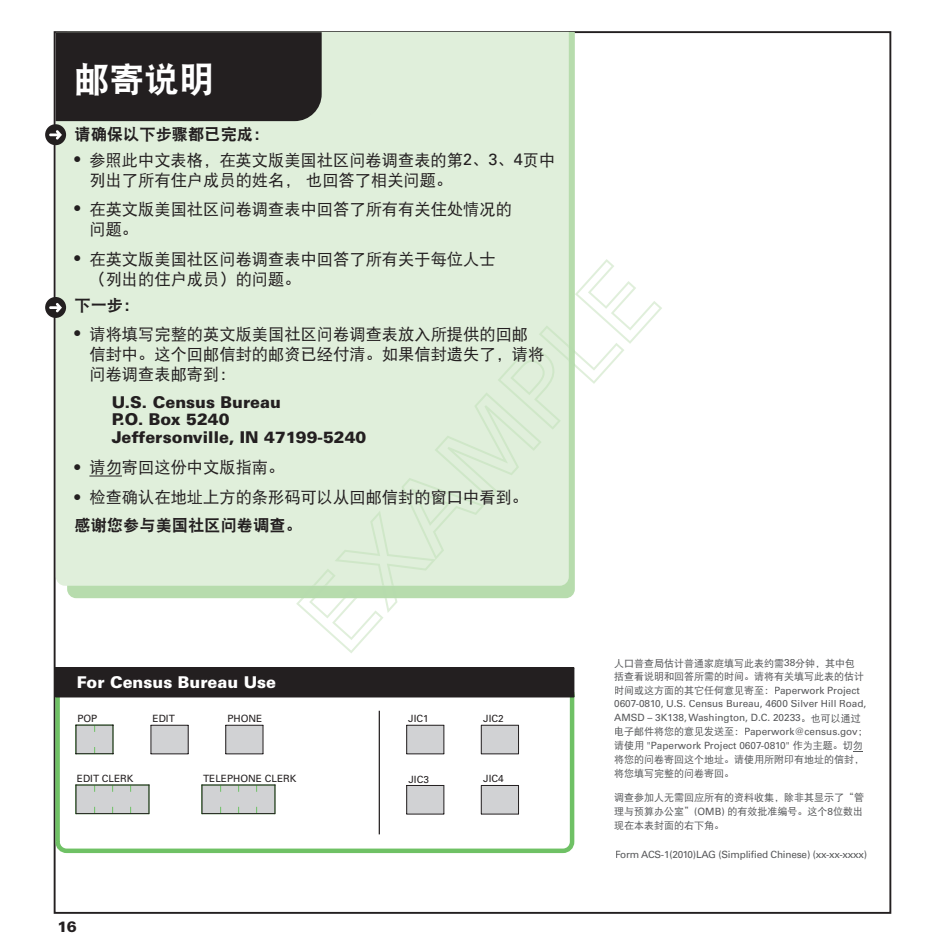
<style>
.page{position:relative;width:945px;height:945px;background:#fff}
.page>*{position:absolute;margin:0;border:0;box-sizing:border-box;transform-origin:0 0}
.t1{font:35px "DFP Hei W9";color:#fff}
.t2{font:16.25px/20px "DFP Hei W5";color:#231f20}
.t3{font:900 16.25px/17.5px "Univers LT Std";color:#231f20}
.t4{font:16.25px "DFP Hei W9";color:#231f20}
.t5{font:900 16.25px "Univers LT Std";color:#fff}
.t6{font:900 15px "Univers LT Std";color:#231f20}
.t7{font:10px/13.8px "DFP Hei W5";color:#57585a}
.t8{font:10px/13.8px "Univers LT Std";color:#57585a}
.t9{font:10px "Univers LT Std";color:#231f20}
.t10{font:10px "Univers LT Std";letter-spacing:-.02em;color:#57585a}
.s1{font-family:"Univers LT Std"}
.s2{font-family:"DFP Hei W5"}
</style>
<div class="page">
<div style="left:67px;top:32px;width:508px;height:566px;background:#b7dcad"></div>
<div style="left:56px;top:32px;width:513px;height:554px;background:#e0efdb"></div>
<svg style="left:569px;top:259px;width:93px;height:125px"></svg>
<svg style="left:296px;top:586px;width:102px;height:67px"></svg>
<div style="left:312px;top:325px;width:257px;height:261px;background:#e0efdb"></div>
<svg style="left:53px;top:690px;width:522px;height:165px"></svg>
<div style="left:56px;top:668px;width:518px;height:29px;background:#231f20"></div>
<hr style="left:55px;top:697px;width:519px;height:1px;background:#231f20">
<svg style="left:574px;top:668px;width:1px;height:29px"></svg>
<svg style="left:55px;top:668px;width:1px;height:29px"></svg>
<div style="left:56px;top:32px;width:266px;height:89px;background:#231f20"></div>
<div style="left:45px;top:124px;width:21px;height:21px;background:#231f20;border-radius:50%"></div>
<svg style="left:49px;top:130px;width:13px;height:10px"></svg>
<hr style="left:379px;top:711px;width:1px;height:123px;background:#231f20">
<div style="left:45px;top:297px;width:21px;height:21px;background:#231f20;border-radius:50%"></div>
<svg style="left:49px;top:303px;width:13px;height:9px"></svg>
<div style="left:151px;top:725px;width:37px;height:29px;background:#d1d2d4"></div>
<hr style="left:151px;top:754px;width:38px;height:1px;background:#231f20">
<svg style="left:188px;top:726px;width:1px;height:28px"></svg>
<hr style="left:151px;top:725px;width:38px;height:1px;background:#231f20">
<svg style="left:151px;top:726px;width:1px;height:28px"></svg>
<div style="left:226px;top:725px;width:37px;height:29px;background:#d1d2d4"></div>
<hr style="left:225px;top:754px;width:38px;height:1px;background:#231f20">
<svg style="left:263px;top:725px;width:1px;height:29px"></svg>
<hr style="left:225px;top:725px;width:38px;height:1px;background:#231f20">
<svg style="left:225px;top:726px;width:1px;height:28px"></svg>
<div style="left:407px;top:725px;width:37px;height:29px;background:#d1d2d4"></div>
<hr style="left:406px;top:754px;width:38px;height:1px;background:#231f20">
<svg style="left:444px;top:725px;width:1px;height:29px"></svg>
<hr style="left:406px;top:725px;width:38px;height:1px;background:#231f20">
<svg style="left:406px;top:726px;width:1px;height:28px"></svg>
<div style="left:481px;top:725px;width:38px;height:29px;background:#d1d2d4"></div>
<hr style="left:481px;top:754px;width:38px;height:1px;background:#231f20">
<svg style="left:518px;top:726px;width:1px;height:28px"></svg>
<hr style="left:481px;top:725px;width:38px;height:1px;background:#231f20">
<svg style="left:481px;top:726px;width:1px;height:28px"></svg>
<div style="left:407px;top:785px;width:37px;height:29px;background:#d1d2d4"></div>
<hr style="left:406px;top:814px;width:38px;height:1px;background:#231f20">
<svg style="left:444px;top:785px;width:1px;height:29px"></svg>
<hr style="left:406px;top:785px;width:38px;height:1px;background:#231f20">
<svg style="left:406px;top:786px;width:1px;height:28px"></svg>
<div style="left:481px;top:785px;width:38px;height:29px;background:#d1d2d4"></div>
<hr style="left:481px;top:814px;width:38px;height:1px;background:#231f20">
<svg style="left:518px;top:786px;width:1px;height:28px"></svg>
<hr style="left:481px;top:785px;width:38px;height:1px;background:#231f20">
<svg style="left:481px;top:786px;width:1px;height:28px"></svg>
<hr style="left:89px;top:476px;width:33px;height:1px;background:#231f20">
<div style="left:76px;top:725px;width:37px;height:29px;background:#d1d2d4"></div>
<svg style="left:75px;top:725px;width:2px;height:29px"></svg>
<svg style="left:113px;top:725px;width:1px;height:29px"></svg>
<hr style="left:76px;top:725px;width:37px;height:1px;background:#231f20">
<hr style="left:76px;top:753px;width:37px;height:1px;background:#231f20">
<div style="left:202px;top:785px;width:73px;height:29px;background:#d1d2d4"></div>
<svg style="left:275px;top:785px;width:1px;height:29px"></svg>
<svg style="left:201px;top:785px;width:2px;height:29px"></svg>
<div style="left:76px;top:785px;width:73px;height:29px;background:#d1d2d4"></div>
<svg style="left:149px;top:785px;width:1px;height:29px"></svg>
<svg style="left:75px;top:785px;width:2px;height:29px"></svg>
<hr style="left:76px;top:785px;width:73px;height:1px;background:#231f20">
<hr style="left:76px;top:813px;width:73px;height:1px;background:#231f20">
<hr style="left:202px;top:785px;width:73px;height:1px;background:#231f20">
<hr style="left:202px;top:813px;width:73px;height:1px;background:#231f20">
<h1 class="t1" style="left:74px;top:60px;width:141px">邮寄说明</h1>
<p class="t4" style="left:74px;top:125px;width:196px">请确保以下步骤都已完成：</p>
<p class="t2" style="left:89px;top:150px;width:467px;text-indent:-15px"><span class="s1">•</span> 参照此中文表格，在英文版美国社区问卷调查表的第<span class="s1">2</span>、<span class="s1">3</span>、<span class="s1">4</span>页中列出了所有住户成员的姓名， 也回答了相关问题。</p>
<p class="t2" style="left:89px;top:199px;width:424px;text-indent:-15px"><span class="s1">•</span> 在英文版美国社区问卷调查表中回答了所有有关住处情况的问题。</p>
<p class="t2" style="left:89px;top:249px;width:408px;text-indent:-15px"><span class="s1">•</span> 在英文版美国社区问卷调查表中回答了所有关于每位人士（列出的住户成员）的问题。</p>
<p class="t4" style="left:74px;top:297px;width:66px">下一步：</p>
<p class="t2" style="left:89px;top:323px;width:456px;text-indent:-15px"><span class="s1">•</span> 请将填写完整的英文版美国社区问卷调查表放入所提供的回邮信封中。这个回邮信封的邮资已经付清。如果信封遗失了，请将问卷调查表邮寄到：</p>
<p class="t3" style="left:112px;top:393px;width:256px">U.S. Census Bureau<br>P.O. Box 5240<br>Jeffersonville, IN 47199-5240</p>
<p class="t2" style="left:74px;top:457px;width:211px"><span class="s1">•</span> 请勿寄回这份中文版指南。</p>
<p class="t2" style="left:74px;top:487px;width:455px"><span class="s1">•</span> 检查确认在地址上方的条形码可以从回邮信封的窗口中看到。</p>
<p class="t4" style="left:74px;top:517px;width:229px">感谢您参与美国社区问卷调查。</p>
<p class="t5" style="left:77px;top:672px;width:201px">For Census Bureau Use</p>
<p class="t9" style="left:77px;top:713px;width:21px">POP</p>
<p class="t9" style="left:153px;top:713px;width:24px">EDIT</p>
<p class="t9" style="left:227px;top:713px;width:36px">PHONE</p>
<p class="t9" style="left:77px;top:773px;width:58px">EDIT CLERK</p>
<p class="t9" style="left:203px;top:773px;width:95px">TELEPHONE CLERK</p>
<p class="t6" style="left:58px;top:917px;width:21px">16</p>
<p class="t9" style="left:408px;top:713px;width:22px">JIC1</p>
<p class="t9" style="left:408px;top:773px;width:22px">JIC3</p>
<p class="t9" style="left:483px;top:713px;width:22px">JIC2</p>
<p class="t9" style="left:483px;top:773px;width:22px">JIC4</p>
<p class="t7" style="left:614px;top:656px;width:252px">人口普查局估计普通家庭填写此表约需<span class="s1">38</span>分钟，其中包括查看说明和回答所需的时间。请将有关填写此表的估计时间或这方面的其它任何意见寄至：<span class="s1">Paperwork Project</span></p>
<p class="t8" style="left:614px;top:697px;width:255px">0607-0810, U.S. Census Bureau, 4600 Silver Hill Road, AMSD – 3K138, Washington, D.C. 20233<span class="s2">。也可以通过电子邮件将您的意见发送至：</span>Paperwork@census.gov<span class="s2">；请使用</span> "Paperwork Project 0607-0810" <span class="s2">作为主题。切勿</span></p>
<p class="t7" style="left:614px;top:752px;width:252px">将您的问卷寄回这个地址。请使用所附印有地址的信封，将您填写完整的问卷寄回。</p>
<p class="t7" style="left:614px;top:790px;width:252px;text-align:justify">调查参加人无需回应所有的资料收集，除非其显示了“管理与预算办公室”<span class="s1">(OMB)</span> 的有效批准编号。这个<span class="s1">8</span>位数出现在本表封面的右下角。</p>
<p class="t10" style="left:615px;top:849px;width:254px">Form ACS-1(2010)LAG (Simplified Chinese) (xx-xx-xxxx)</p>
</div>
